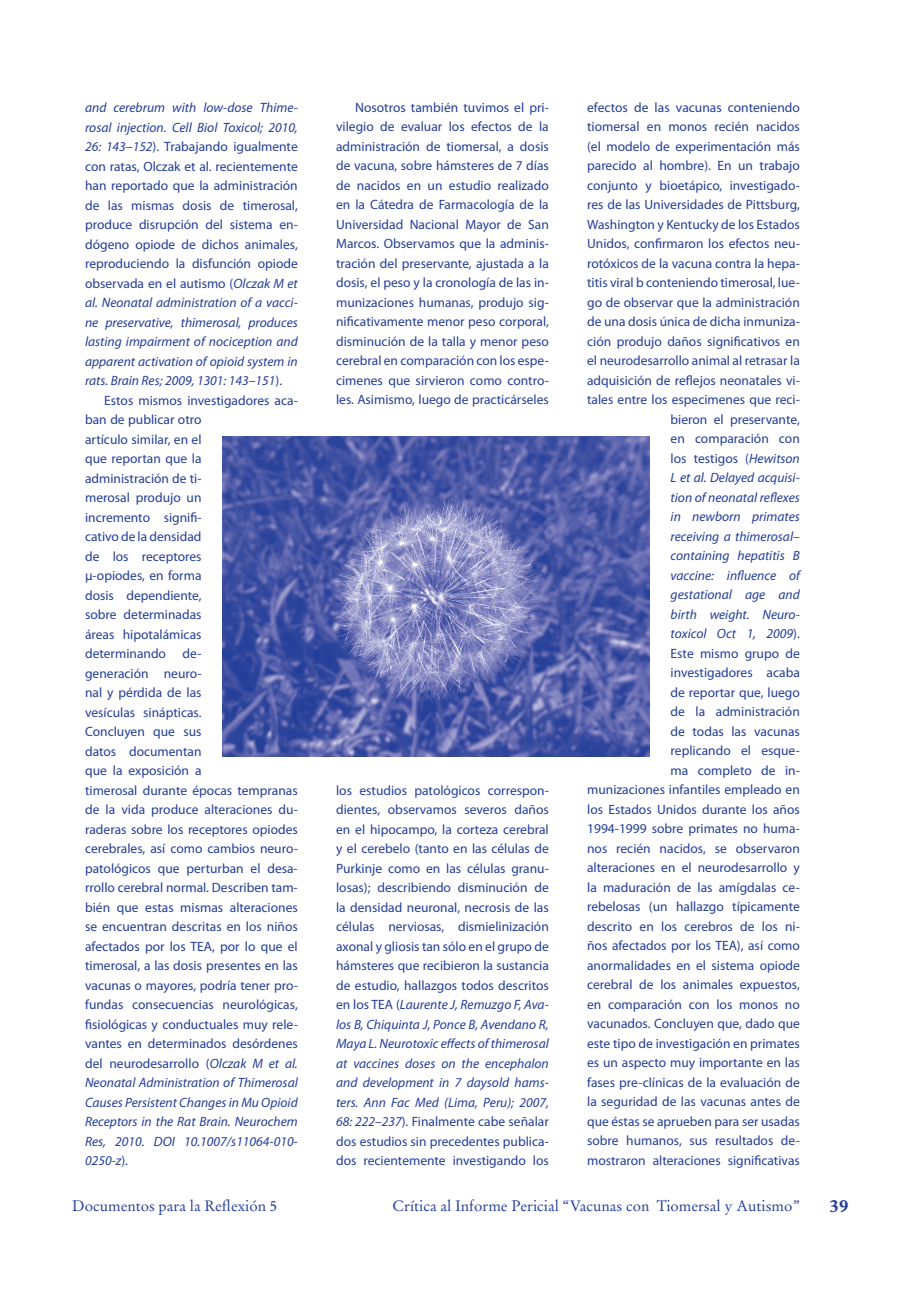
<style>
.page{position:relative;width:919px;height:1289px;background:#fff}
.page>*{position:absolute;margin:0;border:0;box-sizing:border-box;transform-origin:0 0}
.t1{font:700 18px "Plantin Std";color:#233e98}
.t2{font:15px "Stempel Garamond LT Std";color:#233e98}
.t3{font:13.5px/19.5px "Myriad Pro";color:#233e98;text-align:justify}
.t4{font:italic 13.5px/19.5px "Myriad Pro";color:#233e98;text-align:justify}
.s1{font-style:normal}
.s2{font-style:italic}
</style>
<div class="page">
<img style="left:223px;top:436px;width:426px;height:320px">
<p class="t4" style="left:85px;top:98px;width:214px">and cerebrum with low-dose Thime&shy;rosal injection. Cell Biol Toxicol; 2010, 26: 143–152<span class="s1">). Trabajando igualmente con ratas, Olczak et al. recientemente han reportado que la administración de las mismas dosis de timerosal, produce disrupción del sistema en&shy;dógeno opiode de dichos animales, reproduciendo la disfunción opiode observada en el autismo (</span>Olczak M et al. Neonatal administration of a vacci&shy;ne preservative, thimerosal, produces lasting impairment of nociception and apparent activation of opioid system in rats. Brain Res; 2009, 1301: 143–151<span class="s1">).</span></p>
<p class="t3" style="left:85px;top:390px;width:214px;text-align:left;text-indent:19px">Estos mismos investigadores aca&shy;ban de publicar otro<br>artículo similar, en el<br>que reportan que la<br>administración de ti-<br>merosal produjo un<br>incremento signifi-<br>cativo de la densidad<br>de los receptores<br>μ-opiodes, en forma<br>dosis dependiente,<br>sobre determinadas<br>áreas hipotalámicas<br>determinando de-<br>generación neuro-<br>nal y pérdida de las<br>vesículas sinápticas.<br>Concluyen que sus<br>datos documentan<br>que la exposición a<br>timerosal durante épocas tempranas de la vida produce alteraciones du&shy;raderas sobre los receptores opiodes cerebrales, así como cambios neuro&shy;patológicos que perturban el desa&shy;rrollo cerebral normal. Describen tam&shy;bién que estas mismas alteraciones se encuentran descritas en los niños afectados por los TEA, por lo que el timerosal, a las dosis presentes en las vacunas o mayores, podría tener pro&shy;fundas consecuencias neurológicas, fisiológicas y conductuales muy rele&shy;vantes en determinados desórdenes del neurodesarrollo (<span class="s2">Olczak M et al.<br>Neonatal Administration of Thimerosal<br>Causes Persistent Changes in Mu Opioid<br>Receptors in the Rat Brain. Neurochem<br>Res, 2010. DOI 10.1007/s11064-010-<br>0250-z</span>).</p>
<p class="t3" style="left:336px;top:97px;width:214px;text-indent:19px">Nosotros también tuvimos el pri&shy;vilegio de evaluar los efectos de la administración de tiomersal, a dosis de vacuna, sobre hámsteres de 7 días de nacidos en un estudio realizado en la Cátedra de Farmacología de la Universidad Nacional Mayor de San Marcos. Observamos que la adminis&shy;tración del preservante, ajustada a la dosis, el peso y la cronología de las in&shy;munizaciones humanas, produjo sig&shy;nificativamente menor peso corporal, disminución de la talla y menor peso cerebral en comparación con los espe&shy;cimenes que sirvieron como contro&shy;les. Asimismo, luego de practicárseles</p>
<p class="t3" style="left:336px;top:780px;width:214px">los estudios patológicos correspon&shy;dientes, observamos severos daños en el hipocampo, la corteza cerebral y el cerebelo (tanto en las células de Purkinje como en las células granu&shy;losas); describiendo disminución de la densidad neuronal, necrosis de las células nerviosas, dismielinización axonal y gliosis tan sólo en el grupo de hámsteres que recibieron la sustancia de estudio, hallazgos todos descritos en los TEA (<span class="s2">Laurente J, Remuzgo F, Ava&shy;los B, Chiquinta J, Ponce B, Avendano R, Maya L. Neurotoxic effects of thimerosal at vaccines doses on the encephalon and development in 7 daysold hams&shy;ters. Ann Fac Med (Lima, Peru); 2007, 68: 222–237</span>). Finalmente cabe señalar dos estudios sin precedentes publica&shy;dos recientemente investigando los</p>
<p class="t3" style="left:587px;top:97px;width:214px;text-align:right">efectos de las vacunas conteniendo tiomersal en monos recién nacidos (el modelo de experimentación más parecido al hombre). En un trabajo conjunto y bioetápico, investigado&shy;res de las Universidades de Pittsburg,<br>Washington y Kentucky de los Estados<br>Unidos, confirmaron los efectos neu&shy;rotóxicos de la vacuna contra la hepa&shy;titis viral b conteniendo timerosal, lue&shy;go de observar que la administración de una dosis única de dicha inmuniza&shy;ción produjo daños significativos en el neurodesarrollo animal al retrasar la adquisición de reflejos neonatales vi&shy;tales entre los especimenes que reci&shy;bieron el preservante,<br>en comparación con<br>los testigos (<span class="s2">Hewitson<br>L et al. Delayed acquisi-<br>tion of neonatal reflexes<br>in newborn primates<br>receiving a thimerosal–<br>containing hepatitis B<br>vaccine: influence of<br>gestational age and<br>birth weight. Neuro-<br>toxicol Oct 1, 2009</span>).<br>Este mismo grupo de investigadores acaba<br>de reportar que, luego<br>de la administración<br>de todas las vacunas<br>replicando el esque-<br>ma completo de in-<br>munizaciones infantiles empleado en los Estados Unidos durante los años<br>1994-1999 sobre primates no huma&shy;nos recién nacidos, se observaron alteraciones en el neurodesarrollo y la maduración de las amígdalas ce&shy;rebelosas (un hallazgo típicamente descrito en los cerebros de los ni&shy;ños afectados por los TEA), así como anormalidades en el sistema opiode cerebral de los animales expuestos, en comparación con los monos no vacunados. Concluyen que, dado que este tipo de investigación en primates es un aspecto muy importante en las fases pre-clínicas de la evaluación de la seguridad de las vacunas antes de que éstas se aprueben para ser usadas sobre humanos, sus resultados de&shy;mostraron alteraciones significativas</p>
<p class="t2" style="left:72px;top:1197px;width:206px">Documentos para la Reflexión 5</p>
<p class="t2" style="left:392px;top:1197px;width:409px">Crítica al Informe Pericial “Vacunas con Tiomersal y Autismo”</p>
<h1 class="t1" style="left:829px;top:1195px;width:20px">39</h1>
</div>
